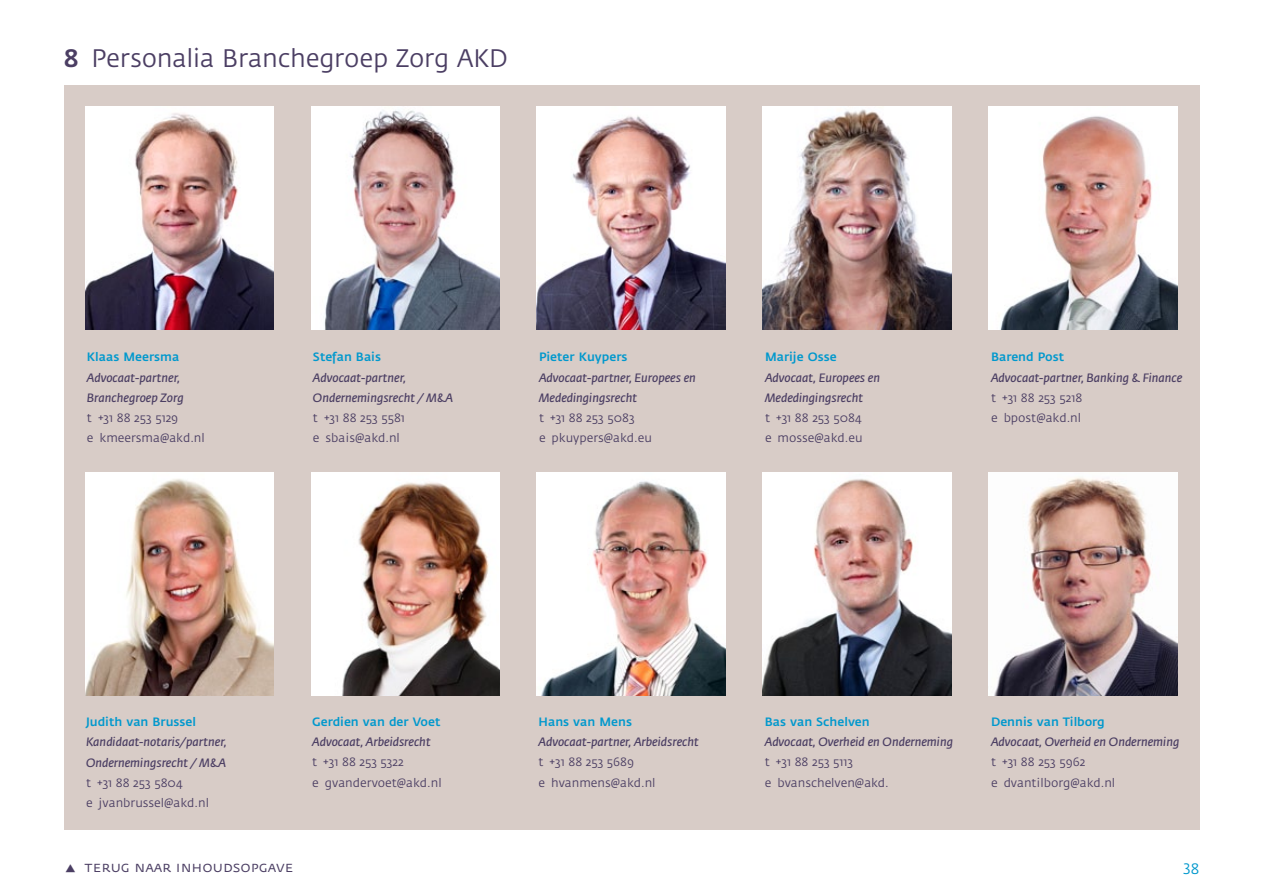
<style>
.page{position:relative;width:1263px;height:893px;background:#fff}
.page>*{position:absolute;margin:0;border:0;box-sizing:border-box;transform-origin:0 0}
.t1{font:25.05px "Fedra Sans";letter-spacing:-.01em;color:#4b3e63}
.t2{font:15px "Fedra Sans Book SC";color:#4b3e63}
.t3{font:15px "Fedra Sans";color:#0098cd}
.t4{font:italic 12px/20.2px "Fedra Sans";color:#4b3e63}
.t5{font:12px "Fedra Sans";color:#4b3e63}
.t6{font:12px "Fedra Sans Book SC";color:#4b3e63}
.t7{font:500 12px "Fedra Sans";color:#0098cd}
.s1{font-family:"Fedra Sans Medium SC"}
.s2{font-family:"Fedra Sans"}
.s3{font-style:normal}
.s4{font-weight:500;font-style:normal;color:#0098cd}
</style>
<div class="page">
<div style="left:64px;top:85px;width:1135px;height:744px;background:#d8ccc7"></div>
<img style="left:85px;top:107px;width:188px;height:223px">
<img style="left:311px;top:107px;width:188px;height:223px">
<img style="left:537px;top:107px;width:188px;height:223px">
<img style="left:763px;top:107px;width:188px;height:223px">
<img style="left:989px;top:107px;width:188px;height:223px">
<img style="left:85px;top:472px;width:188px;height:223px">
<img style="left:311px;top:472px;width:188px;height:223px">
<img style="left:537px;top:472px;width:188px;height:223px">
<img style="left:763px;top:472px;width:188px;height:223px">
<img style="left:989px;top:472px;width:188px;height:223px">
<h1 class="t1" style="left:64px;top:45px;width:446px"><span class="s1">8</span> Personalia Branchegroep Zorg AKD</h1>
<p class="t7" style="left:87px;top:350px;width:94px">Klaas Meersma</p>
<p class="t4" style="left:87px;top:368px;width:98px">Advocaat-partner,<br>Branchegroep Zorg</p>
<p class="t6" style="left:87px;top:412px;width:93px"><span class="s2">t +</span>31 88 253 5129</p>
<p class="t5" style="left:87px;top:432px;width:119px">e kmeersma@akd.nl</p>
<p class="t7" style="left:313px;top:350px;width:70px">Stefan Bais</p>
<p class="t4" style="left:313px;top:368px;width:141px">Advocaat-partner,<br>Ondernemingsrecht / M<span class="s3">&amp;</span>A</p>
<p class="t6" style="left:313px;top:412px;width:94px"><span class="s2">t +</span>31 88 253 5581</p>
<p class="t5" style="left:313px;top:432px;width:88px">e sbais@akd.nl</p>
<p class="t7" style="left:539px;top:350px;width:90px">Pieter Kuypers</p>
<p class="t4" style="left:539px;top:368px;width:158px">Advocaat-partner, Europees en<br>Mededingingsrecht</p>
<p class="t6" style="left:539px;top:412px;width:97px"><span class="s2">t +</span>31 88 253 5083</p>
<p class="t5" style="left:539px;top:432px;width:114px">e pkuypers@akd.eu</p>
<p class="t7" style="left:765px;top:350px;width:73px">Marije Osse</p>
<p class="t4" style="left:765px;top:368px;width:117px">Advocaat, Europees en<br>Mededingingsrecht</p>
<p class="t6" style="left:765px;top:412px;width:98px"><span class="s2">t +</span>31 88 253 5084</p>
<p class="t5" style="left:765px;top:432px;width:99px">e mosse@akd.eu</p>
<p class="t4" style="left:991px;top:347px;width:193px"><span class="s4">Barend Post<br></span>Advocaat-partner, Banking <span class="s3">&amp;</span> Finance</p>
<p class="t6" style="left:991px;top:391px;width:93px"><span class="s2">t +</span>31 88 253 5218</p>
<p class="t5" style="left:991px;top:412px;width:92px">e bpost@akd.nl</p>
<p class="t7" style="left:86px;top:715px;width:112px">Judith van Brussel</p>
<p class="t4" style="left:86px;top:732px;width:142px">Kandidaat-notaris/partner,<br>Ondernemingsrecht / M<span class="s3">&amp;</span>A</p>
<p class="t6" style="left:86px;top:776px;width:98px"><span class="s2">t +</span>31 88 253 5804</p>
<p class="t5" style="left:86px;top:796px;width:125px">e jvanbrussel@akd.nl</p>
<p class="t7" style="left:312px;top:715px;width:130px">Gerdien van der Voet</p>
<p class="t4" style="left:312px;top:732px;width:120px">Advocaat, Arbeidsrecht</p>
<p class="t6" style="left:312px;top:756px;width:93px"><span class="s2">t +</span>31 88 253 5322</p>
<p class="t5" style="left:312px;top:776px;width:131px">e gvandervoet@akd.nl</p>
<p class="t7" style="left:538px;top:715px;width:95px">Hans van Mens</p>
<p class="t4" style="left:538px;top:732px;width:162px">Advocaat-partner, Arbeidsrecht</p>
<p class="t6" style="left:538px;top:756px;width:97px"><span class="s2">t +</span>31 88 253 5689</p>
<p class="t5" style="left:538px;top:776px;width:119px">e hvanmens@akd.nl</p>
<p class="t7" style="left:765px;top:715px;width:106px">Bas van Schelven</p>
<p class="t4" style="left:765px;top:732px;width:190px">Advocaat, Overheid en Onderneming</p>
<p class="t6" style="left:765px;top:756px;width:90px"><span class="s2">t +</span>31 88 253 5113</p>
<p class="t5" style="left:765px;top:776px;width:126px">e bvanschelven@akd.</p>
<p class="t7" style="left:991px;top:715px;width:115px">Dennis van Tilborg</p>
<p class="t4" style="left:991px;top:732px;width:190px">Advocaat, Overheid en Onderneming</p>
<p class="t6" style="left:991px;top:756px;width:96px"><span class="s2">t +</span>31 88 253 5962</p>
<p class="t5" style="left:991px;top:776px;width:126px">e dvantilborg@akd.nl</p>
<p class="t2" style="left:85px;top:859px;width:210px">terug naar inhoudsopgave</p>
<p class="t3" style="left:1183px;top:861px;width:17px">38</p>
</div>
